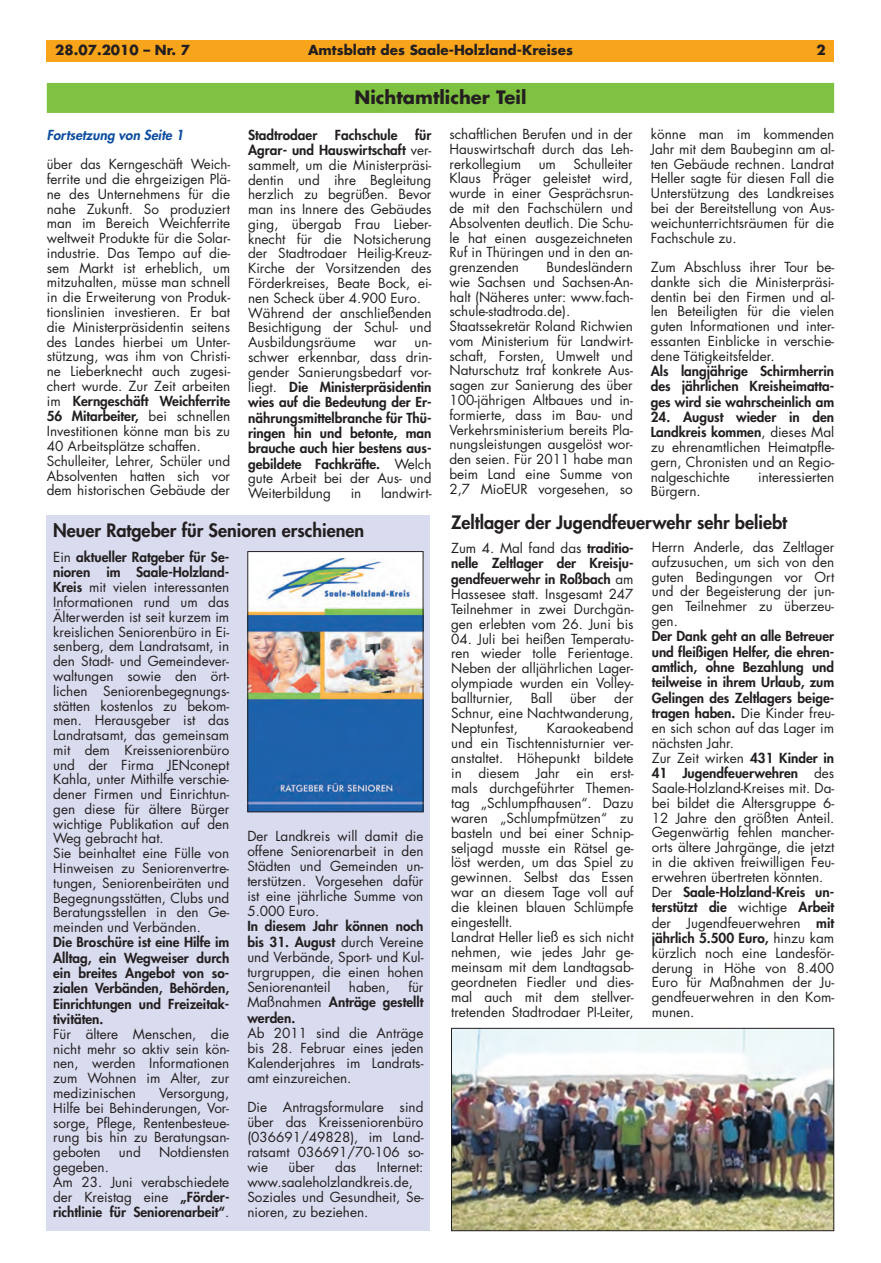
<style>
.page{position:relative;width:881px;height:1263px;background:#fff}
.page>*{position:absolute;margin:0;border:0;box-sizing:border-box;transform-origin:0 0}
.t1{font:800 18px "Futura LT";color:#231f20}
.t2{font:700 18px "Futura LT";color:#231f20}
.t3{font:13.5px/14.9px "Futura LT";color:#231f20;text-align:justify}
.t4{font:800 13.5px/15.1px "Futura LT";color:#231f20;text-align:justify}
.t5{font:700 13.5px "Futura LT";color:#231f20}
.t6{font:italic 800 13.5px "Futura LT";letter-spacing:.005em;color:#0d4da1}
.s1{font-weight:800}
.s2{font-weight:400}
</style>
<div class="page">
<div style="left:47px;top:515px;width:382px;height:716px;background:#d9dbee"></div>
<div style="left:47px;top:40px;width:786px;height:22px;background:#f9a51b"></div>
<div style="left:47px;top:83px;width:786px;height:30px;background:#7fc241"></div>
<img style="left:249px;top:558px;width:172px;height:252px">
<div style="left:247px;top:551px;width:176px;height:261px;border:1px solid #231f20"></div>
<img style="left:453px;top:1030px;width:378px;height:199px">
<div style="left:451px;top:1028px;width:382px;height:203px;border:1px solid #231f20"></div>
<p class="t5" style="left:55px;top:44px;width:136px">28.07.2010 – Nr. 7</p>
<p class="t5" style="left:308px;top:44px;width:266px">Amtsblatt des Saale-Holzland-Kreises</p>
<p class="t5" style="left:816px;top:44px;width:11px">2</p>
<h1 class="t2" style="left:354px;top:89px;width:173px">Nichtamtlicher Teil</h1>
<p class="t6" style="left:47px;top:128px;width:138px">Fortsetzung von Seite 1</p>
<p class="t3" style="left:47px;top:158px;width:185px;text-align:left">über das Kerngeschäft Weich&shy;ferrite und die ehrgeizigen Plä&shy;ne des Unternehmens für die nahe Zukunft. So produziert man im Bereich Weichferrite weltweit Produkte für die Solar&shy;industrie. Das Tempo auf die&shy;sem Markt ist erheblich, um mitzuhalten, müsse man schnell in die Erweiterung von Produk&shy;tionslinien investieren. Er bat die Ministerpräsidentin seitens des Landes hierbei um Unter&shy;stützung, was ihm von Christi&shy;ne Lieberknecht auch zugesi&shy;chert wurde. Zur Zeit arbeiten im <span class="s1">Kerngeschäft Weichferrite<br>56 Mitarbeiter,</span> bei schnellen<br>Investitionen könne man bis zu<br>40 Arbeitsplätze schaffen.<br>Schulleiter, Lehrer, Schüler und<br>Absolventen hatten sich vor dem historischen Gebäude der</p>
<p class="t3" style="left:449px;top:128px;width:185px">schaftlichen Berufen und in der Hauswirtschaft durch das Leh&shy;rerkollegium</p>
<p class="t3" style="left:650px;top:128px;width:185px">könne man im kommenden Jahr mit dem Baubeginn am al&shy;ten Gebäude rechnen. Landrat Heller sagte für diesen Fall die Unterstützung des Landkreises bei der Bereitstellung von Aus&shy;weichunterrichtsräumen für die Fachschule zu.</p>
<p class="t3" style="left:650px;top:261px;width:185px">Zum Abschluss ihrer Tour be&shy;dankte sich die Ministerpräsi&shy;dentin bei den Firmen und al&shy;len Beteiligten für die vielen guten Informationen und inter&shy;essanten Einblicke in verschie&shy;dene Tätigkeitsfelder.</p>
<p class="t4" style="left:650px;top:365px;width:185px">Als langjährige Schirmherrin des jährlichen Kreisheimatta&shy;ges wird sie wahrscheinlich am</p>
<p class="t3" style="left:650px;top:411px;width:185px"><span class="s1">24. August wieder in den Landkreis kommen</span>, dieses Mal zu ehrenamtlichen Heimatpfle&shy;gern, Chronisten und an Regio&shy;nalgeschichte</p>
<p class="t3" style="left:248px;top:128px;width:185px;text-align:left;text-indent:167px"><span class="s1">für<br>Agrar- und Hauswirtschaft</span> ver&shy;sammelt, um die Ministerpräsi&shy;dentin und ihre Begleitung herzlich zu begrüßen. Bevor man ins Innere des Gebäudes ging, übergab Frau Lieber&shy;knecht für die Notsicherung der Stadtrodaer Heilig-Kreuz-<br>Kirche der Vorsitzenden des<br>Förderkreises, Beate Bock, ei&shy;nen Scheck über 4.900 Euro.<br>Während der anschließenden<br>Besichtigung der Schul- und<br>Ausbildungsräume</p>
<p class="t4" style="left:248px;top:129px;width:71px">Stadtrodaer</p>
<p class="t4" style="left:335px;top:129px;width:64px">Fachschule</p>
<p class="t3" style="left:449px;top:158px;width:185px;text-indent:124px">Schulleiter Klaus Präger geleistet wird, wurde in einer Gesprächsrun&shy;de mit den Fachschülern und Absolventen deutlich. Die Schu&shy;le hat einen ausgezeichneten Ruf in Thüringen und in den an&shy;grenzenden</p>
<p class="t3" style="left:538px;top:157px;width:19px">um</p>
<p class="t3" style="left:449px;top:261px;width:185px;text-align:left;text-indent:97px">Bundesländern wie Sachsen und Sachsen-An&shy;halt (Näheres unter: www.fach&shy;schule-stadtroda.de).<br>Staatssekretär Roland Richwien vom Ministerium für Landwirt&shy;schaft, Forsten, Umwelt und<br>Naturschutz traf konkrete Aus&shy;sagen zur Sanierung des über<br>100-jährigen Altbaues und in&shy;formierte, dass im Bau- und<br>Verkehrsministerium bereits Pla&shy;nungsleistungen ausgelöst wor&shy;den seien. Für 2011 habe man beim Land eine Summe von<br>2,7 MioEUR vorgesehen, so</p>
<p class="t3" style="left:374px;top:336px;width:24px">war</p>
<p class="t4" style="left:248px;top:336px;width:185px;text-indent:166px"><span class="s2">un&shy;schwer erkennbar, dass drin&shy;gender Sanierungsbedarf vor&shy;liegt.</span> Die Ministerpräsidentin wies auf die Bedeutung der Er&shy;nährungsmittelbranche für Thü&shy;ringen hin und betonte, man brauche auch hier bestens aus&shy;gebildete Fachkräfte. <span class="s2">Welch gute Arbeit bei der Aus- und Weiterbildung</span></p>
<p class="t3" style="left:758px;top:470px;width:77px">interessierten</p>
<p class="t3" style="left:650px;top:485px;width:51px">Bürgern.</p>
<p class="t3" style="left:350px;top:487px;width:12px">in</p>
<p class="t3" style="left:381px;top:487px;width:52px">landwirt-</p>
<h1 class="t1" style="left:53px;top:523px;width:312px">Neuer Ratgeber für Senioren erschienen</h1>
<p class="t3" style="left:53px;top:550px;width:177px;text-align:left">Ein <span class="s1">aktueller Ratgeber für Se&shy;nioren im Saale-Holzland-<br>Kreis</span> mit vielen interessanten<br>Informationen rund um das<br>Älterwerden ist seit kurzem im kreislichen Seniorenbüro in Ei&shy;senberg, dem Landratsamt, in den Stadt- und Gemeindever&shy;waltungen sowie den ört&shy;lichen Seniorenbegegnungs&shy;stätten kostenlos zu bekom&shy;men. Herausgeber ist das<br>Landratsamt, das gemeinsam mit dem Kreisseniorenbüro und der Firma JENconept<br>Kahla, unter Mithilfe verschie&shy;dener Firmen und Einrichtun&shy;gen diese für ältere Bürger wichtige Publikation auf den<br>Weg gebracht hat.<br>Sie beinhaltet eine Fülle von<br>Hinweisen zu Seniorenvertre&shy;tungen, Seniorenbeiräten und<br>Begegnungsstätten, Clubs und<br>Beratungsstellen in den Ge&shy;meinden und Verbänden.</p>
<p class="t4" style="left:53px;top:936px;width:177px">Die Broschüre ist eine Hilfe im Alltag, ein Wegweiser durch ein breites Angebot von so&shy;zialen Verbänden, Behörden, Einrichtungen und Freizeitak&shy;tivitäten.</p>
<p class="t3" style="left:53px;top:1028px;width:177px">Für ältere Menschen, die nicht mehr so aktiv sein kön&shy;nen, werden Informationen zum Wohnen im Alter, zur medizinischen</p>
<p class="t3" style="left:247px;top:830px;width:177px">Der Landkreis will damit die offene Seniorenarbeit in den Städten und Gemeinden un&shy;terstützen. Vorgesehen dafür ist eine jährliche Summe von 5.000 Euro.</p>
<p class="t3" style="left:247px;top:920px;width:177px"><span class="s1">In diesem Jahr können noch bis 31. August</span> durch Vereine und Verbände, Sport- und Kul&shy;turgruppen, die einen hohen Seniorenanteil</p>
<p class="t4" style="left:247px;top:981px;width:177px;text-indent:161px"><span class="s2">für Maßnahmen</span> Anträge gestellt werden.</p>
<p class="t3" style="left:247px;top:1026px;width:177px">Ab 2011 sind die Anträge bis 28. Februar eines jeden Kalenderjahres im Landrats&shy;amt einzureichen.</p>
<p class="t3" style="left:247px;top:1101px;width:177px">Die Antragsformulare sind über das Kreisseniorenbüro (036691/49828), im Land&shy;ratsamt 036691/70-106 so&shy;wie</p>
<p class="t3" style="left:349px;top:981px;width:42px">haben,</p>
<p class="t3" style="left:53px;top:1087px;width:177px;text-indent:106px">Versorgung, Hilfe bei Behinderungen, Vor&shy;sorge, Pflege, Rentenbesteue&shy;rung bis hin zu Beratungsan&shy;geboten</p>
<p class="t3" style="left:119px;top:1146px;width:23px">und</p>
<p class="t3" style="left:159px;top:1146px;width:72px">Notdiensten</p>
<p class="t3" style="left:53px;top:1160px;width:178px;text-align:left">gegeben.<br>Am 23. Juni verabschiedete der Kreistag eine <span class="s1">„Förder&shy;richtlinie für Seniorenarbeit“</span>.</p>
<p class="t3" style="left:288px;top:1161px;width:28px">über</p>
<p class="t3" style="left:335px;top:1161px;width:22px">das</p>
<p class="t3" style="left:247px;top:1161px;width:177px;text-align:left;text-indent:129px">Internet: www.saaleholzlandkreis.de,<br>Soziales und Gesundheit, Se&shy;nioren, zu beziehen.</p>
<h1 class="t1" style="left:451px;top:515px;width:337px">Zeltlager der Jugendfeuerwehr sehr beliebt</h1>
<p class="t3" style="left:451px;top:541px;width:184px">Zum 4. Mal fand das <span class="s1">traditio&shy;nelle Zeltlager der Kreisju&shy;gendfeuerwehr in Roßbach</span> am Hassesee statt. Insgesamt 247<br>Teilnehmer in zwei Durchgän&shy;gen erlebten vom 26. Juni bis</p>
<p class="t3" style="left:451px;top:632px;width:184px">04. Juli bei heißen Temperatu&shy;ren wieder tolle Ferientage.<br>Neben der alljährlichen Lager&shy;olympiade wurden ein Volley&shy;ballturnier,</p>
<p class="t3" style="left:651px;top:541px;width:184px">Herrn Anderle, das Zeltlager aufzusuchen, um sich von den guten Bedingungen vor Ort und der Begeisterung der jun&shy;gen Teilnehmer zu überzeu&shy;gen.</p>
<p class="t3" style="left:651px;top:630px;width:184px;text-align:left"><span class="s1">Der Dank geht an alle Betreuer und fleißigen Helfer, die ehren&shy;amtlich, ohne Bezahlung und teilweise in ihrem Urlaub, zum<br>Gelingen des Zeltlagers beige&shy;tragen haben.</span> Die Kinder freu&shy;en sich schon auf das Lager im nächsten Jahr.<br>Zur Zeit wirken <span class="s1">431 Kinder in<br>41 Jugendfeuerwehren</span> des<br>Saale-Holzland-Kreises mit. Da&shy;bei bildet die Altersgruppe 6-<br>12 Jahre den größten Anteil.<br>Gegenwärtig fehlen mancher&shy;orts ältere Jahrgänge, die jetzt in die aktiven freiwilligen Feu&shy;erwehren übertreten könnten.<br>Der <span class="s1">Saale-Holzland-Kreis un&shy;terstützt die</span> wichtige <span class="s1">Arbeit </span>der Jugendfeuerwehren <span class="s1">mit jährlich 5.500 Euro,</span> hinzu kam kürzlich noch eine Landesför&shy;derung in Höhe von 8.400<br>Euro für Maßnahmen der Ju&shy;gendfeuerwehren in den Kom&shy;munen.</p>
<p class="t3" style="left:451px;top:692px;width:184px;text-indent:163px">der Schnur, eine Nachtwanderung, Neptunfest,</p>
<p class="t3" style="left:530px;top:692px;width:23px">Ball</p>
<p class="t3" style="left:570px;top:692px;width:28px">über</p>
<p class="t3" style="left:451px;top:722px;width:184px;text-align:left;text-indent:96px">Karaokeabend und ein Tischtennisturnier ver&shy;anstaltet. Höhepunkt bildete in diesem Jahr ein erst&shy;mals durchgeführter Themen&shy;tag „Schlumpfhausen“. Dazu waren „Schlumpfmützen“ zu basteln und bei einer Schnip&shy;seljagd musste ein Rätsel ge&shy;löst werden, um das Spiel zu gewinnen. Selbst das Essen war an diesem Tage voll auf die kleinen blauen Schlümpfe eingestellt.<br>Landrat Heller ließ es sich nicht nehmen, wie jedes Jahr ge&shy;meinsam mit dem Landtagsab&shy;geordneten Fiedler und dies&shy;mal auch mit dem stellver&shy;tretenden Stadtrodaer PI-Leiter,</p>
</div>
